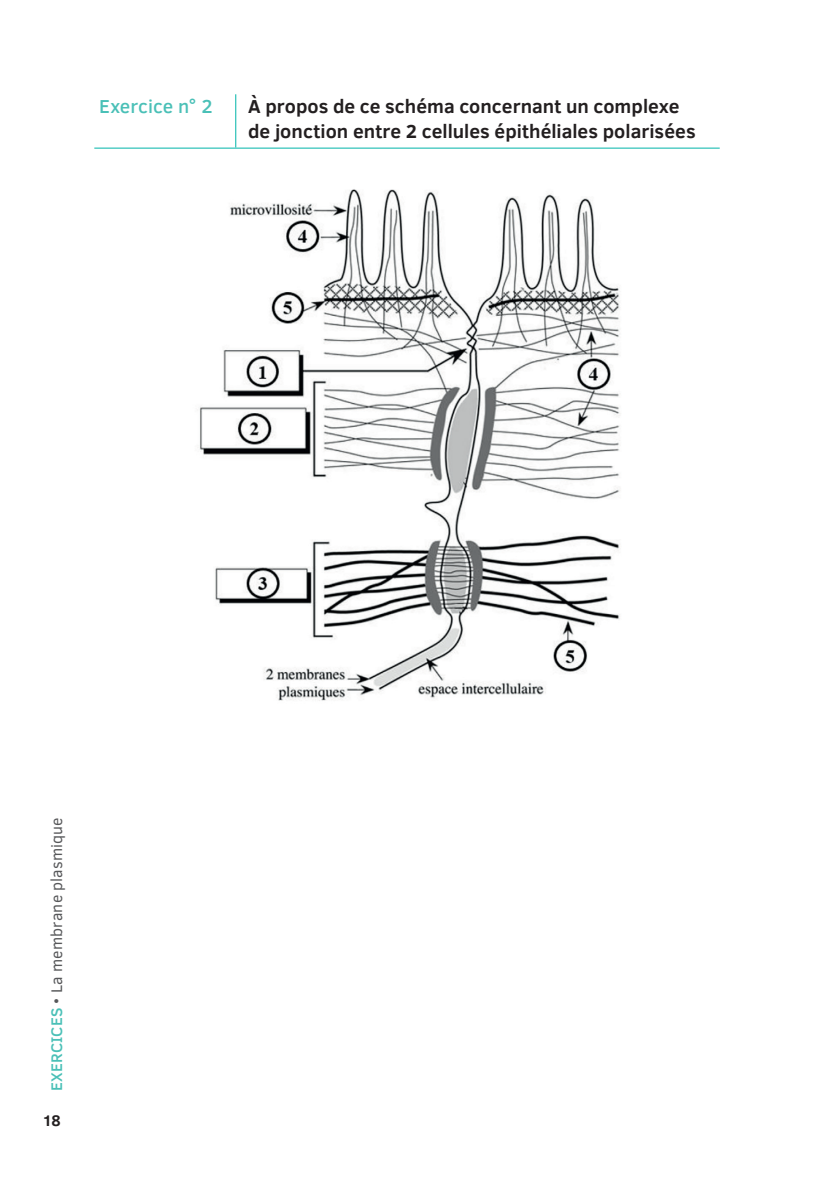
<style>
.page{position:relative;width:819px;height:1191px;background:#fff}
.page>*{position:absolute;margin:0;border:0;box-sizing:border-box;transform-origin:0 0}
.t1{font:700 19.25px/24.5px "Clear Sans";color:#231f20}
.t2{font:500 19.25px "Clear Sans";color:#4ac0b7}
.t3{font:15.75px "Clear Sans";letter-spacing:.01em;color:#57585a}
.t4{font:700 15.75px "Clear Sans";color:#231f20}
.s1{font-weight:500;color:#4ac0b7}
</style>
<div class="page">
<hr style="left:235px;top:94px;width:1px;height:53px;background:#00b5a9">
<hr style="left:94px;top:148px;width:625px;height:1px;background:#00b5a9">
<img style="left:199px;top:189px;width:422px;height:512px">
<p class="t2" style="left:99px;top:93px;width:115px">Exercice n° 2</p>
<p class="t1" style="left:248px;top:94px;width:449px">À propos de ce schéma concernant un complexe de jonction entre 2 cellules épithéliales polarisées</p>
<p class="t3" style="left:46px;top:1091px;width:275px;rotate:-90deg"><span class="s1">EXERCICES</span> • La membrane plasmique</p>
<p class="t4" style="left:42px;top:1108px;width:20px">18</p>
</div>
